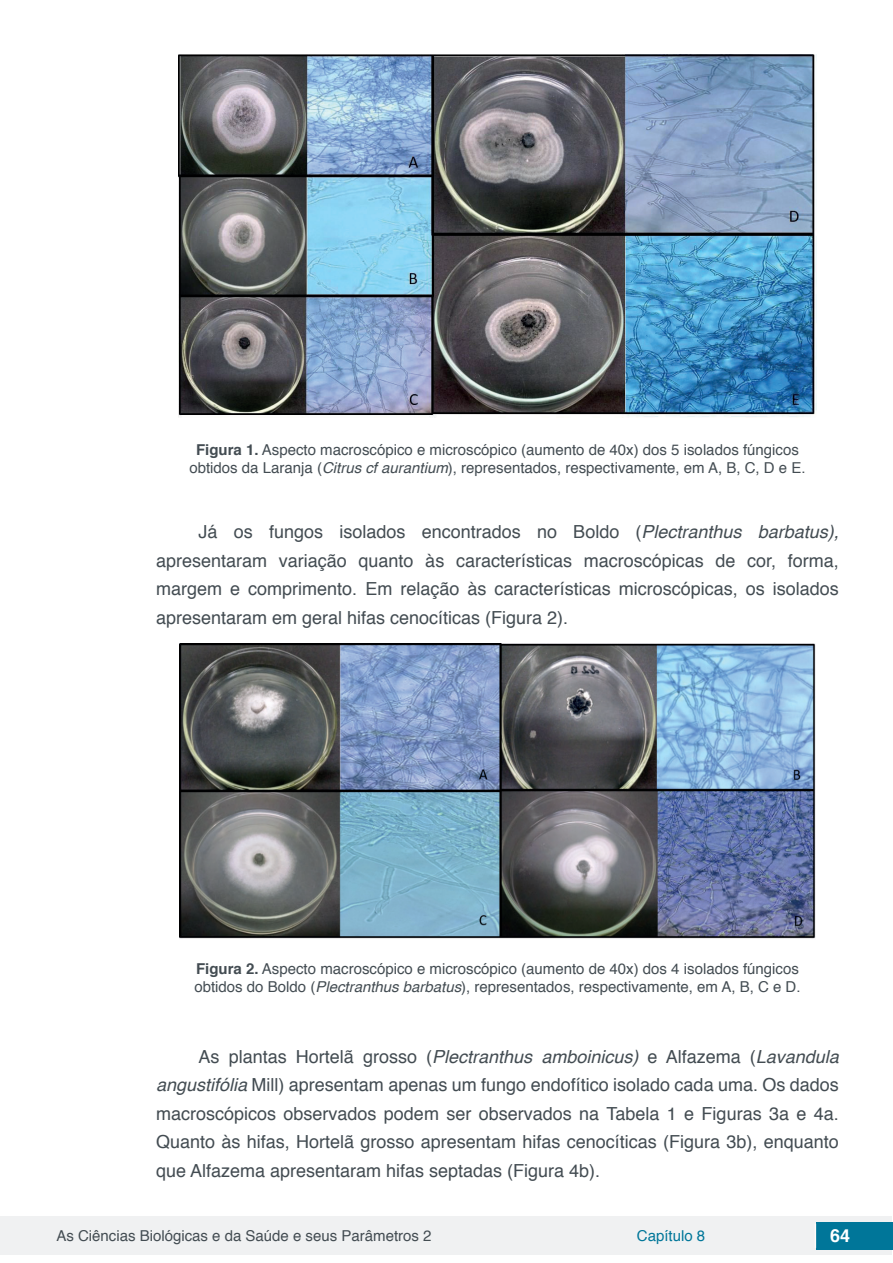
<style>
.page{position:relative;width:893px;height:1263px;background:#fff}
.page>*{position:absolute;margin:0;border:0;box-sizing:border-box;transform-origin:0 0}
.t1{font:18px/28.5px "Helvetica";color:#434c52;text-align:justify}
.t2{font:700 18px "Helvetica";color:#fff}
.t3{font:15px/18px "Helvetica";color:#434c52;text-align:center}
.t4{font:15px "Helvetica";color:#007699}
.s1{font-weight:700}
.s2{font-style:italic}
</style>
<div class="page">
<div style="left:1px;top:1216px;width:891px;height:38px;background:#f0f1f2"></div>
<div style="left:816px;top:1222px;width:77px;height:27px;background:#007699"></div>
<svg style="left:815px;top:1224px;width:1px;height:24px"></svg>
<img style="left:178px;top:54px;width:639px;height:364px">
<img style="left:180px;top:643px;width:635px;height:296px">
<p class="t3" style="left:189px;top:441px;width:618px"><span class="s1">Figura 1.</span> Aspecto macroscópico e microscópico (aumento de 40x) dos 5 isolados fúngicos obtidos da Laranja (<span class="s2">Citrus cf aurantium</span>), representados, respectivamente, em A, B, C, D e E.</p>
<p class="t1" style="left:156px;top:518px;width:684px;text-indent:43px">Já os fungos isolados encontrados no Boldo (<span class="s2">Plectranthus barbatus), </span>apresentaram variação quanto às características macroscópicas de cor, forma, margem e comprimento. Em relação às características microscópicas, os isolados apresentaram em geral hifas cenocíticas (Figura 2).</p>
<p class="t3" style="left:194px;top:960px;width:608px;text-align:left"><span class="s1">Fi gura 2.</span> Aspecto macroscópico e microscópico (aumento de 40x) dos 4 isolados fúngicos obtidos do Boldo (<span class="s2">Plectranthus barbatus</span>), representados, respectivamente, em A, B, C e D.</p>
<p class="t1" style="left:156px;top:1042px;width:684px;text-indent:43px">As plantas Hortelã grosso (<span class="s2">Plectranthus amboinicus)</span> e Alfazema (<span class="s2">Lavandula angustifólia</span> Mill) apresentam apenas um fungo endofítico isolado cada uma. Os dados macroscópicos observados podem ser observados na Tabela 1 e Figuras 3a e 4a.<br>Quanto às hifas, Hortelã grosso apresentam hifas cenocíticas (Figura 3b), enquanto que Alfazema apresentaram hifas septadas (Figura 4b).</p>
<p class="t3" style="left:56px;top:1227px;width:377px">As Ciências Biológicas e da Saúde e seus Parâmetros 2</p>
<p class="t4" style="left:637px;top:1224px;width:70px">Capítulo 8</p>
<p class="t2" style="left:830px;top:1221px;width:22px">64</p>
</div>
